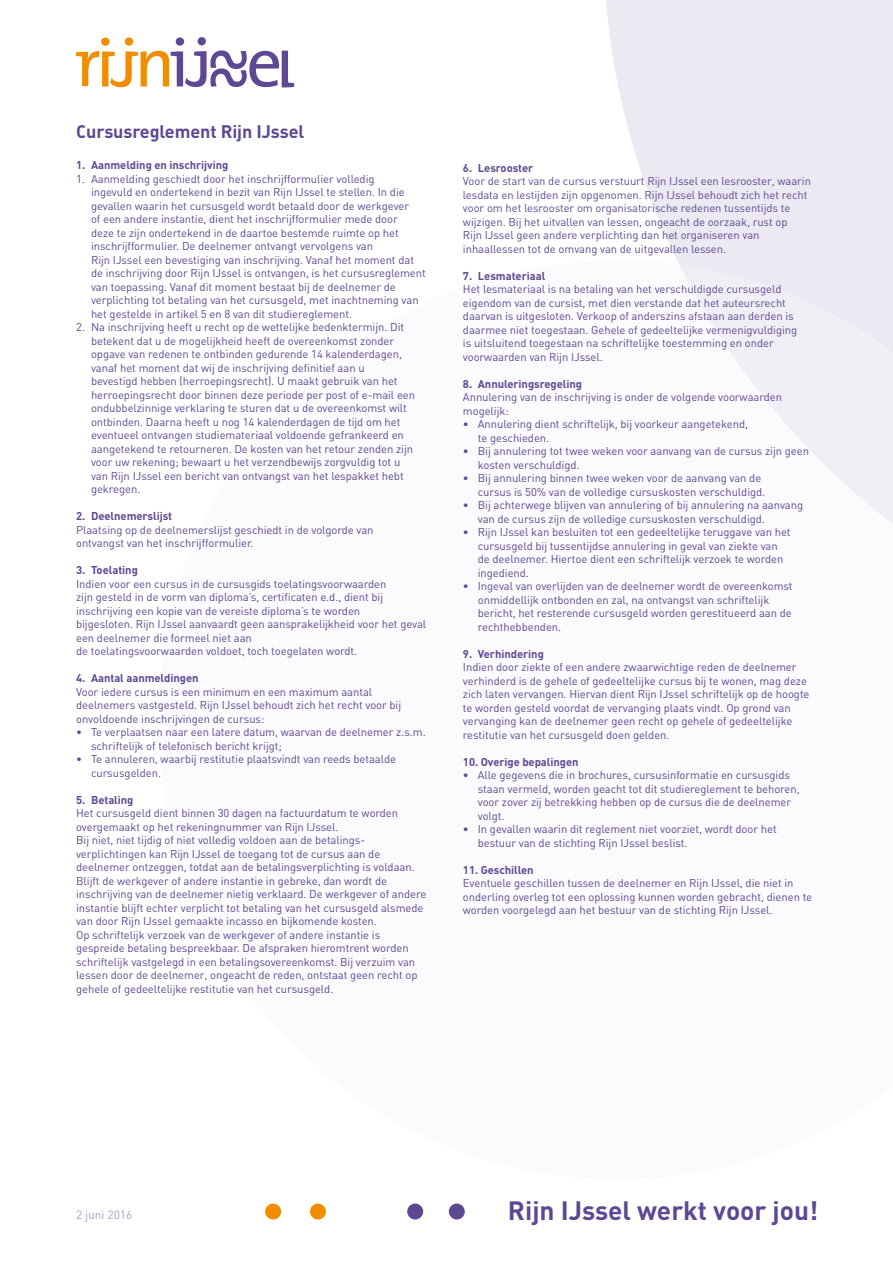
<style>
.page{position:relative;width:893px;height:1263px;background:#fff}
.page>*{position:absolute;margin:0;border:0;box-sizing:border-box;transform-origin:0 0}
.t1{font:700 26.25px "DIN";color:#5d4894}
.t2{font:700 18px "DIN";letter-spacing:-.005em;color:#5d4894}
.t3{font:12px "DIN";letter-spacing:-.005em;color:#ac9fc9}
.t4{font:11.25px/13.5px "DIN";letter-spacing:-.005em;color:#5d4894}
.t5{font:700 11.25px "DIN";letter-spacing:-.005em;color:#5d4894}
</style>
<div class="page">
<div style="left:449px;top:1203px;width:16px;height:16px;background:#5d4894;border-radius:50%"></div>
<div style="left:407px;top:1203px;width:16px;height:16px;background:#5d4894;border-radius:50%"></div>
<div style="left:310px;top:1203px;width:16px;height:16px;background:#f18e00;border-radius:50%"></div>
<div style="left:265px;top:1203px;width:16px;height:16px;background:#f18e00;border-radius:50%"></div>
<svg style="left:76px;top:37px;width:218px;height:51px"></svg>
<h2 class="t2" style="left:76px;top:120px;width:230px">Cursusreglement Rijn IJssel</h2>
<p class="t5" style="left:76px;top:158px;width:154px">1. Aanmelding en inschrijving</p>
<p class="t4" style="left:91px;top:171px;width:336px;text-indent:-15px">1. Aanmelding geschiedt door het inschrijfformulier volledig<br>ingevuld en ondertekend in bezit van Rijn IJssel te stellen. In die gevallen waarin het cursusgeld wordt betaald door de werkgever<br>of een andere instantie, dient het inschrijfformulier mede door<br>deze te zijn ondertekend in de daartoe bestemde ruimte op het inschrijfformulier. De deelnemer ontvangt vervolgens van<br>Rijn IJssel een bevestiging van inschrijving. Vanaf het moment dat de inschrijving door Rijn IJssel is ontvangen, is het cursusreglement van toepassing. Vanaf dit moment bestaat bij de deelnemer de verplichting tot betaling van het cursusgeld, met inachtneming van het gestelde in artikel 5 en 8 van dit studiereglement.</p>
<p class="t4" style="left:91px;top:320px;width:326px;text-indent:-15px">2. Na inschrijving heeft u recht op de wettelijke bedenktermijn. Dit betekent dat u de mogelijkheid heeft de overeenkomst zonder opgave van redenen te ontbinden gedurende 14 kalenderdagen, vanaf het moment dat wij de inschrijving definitief aan u<br>bevestigd hebben (herroepingsrecht). U maakt gebruik van het herroepingsrecht door binnen deze periode per post of e-mail een ondubbelzinnige verklaring te sturen dat u de overeenkomst wilt ontbinden. Daarna heeft u nog 14 kalenderdagen de tijd om het eventueel ontvangen studiemateriaal voldoende gefrankeerd en aangetekend te retourneren. De kosten van het retour zenden zijn voor uw rekening; bewaart u het verzendbewijs zorgvuldig tot u van Rijn IJssel een bericht van ontvangst van het lespakket hebt gekregen.</p>
<p class="t5" style="left:76px;top:509px;width:98px">2. Deelnemerslijst</p>
<p class="t4" style="left:76px;top:522px;width:299px">Plaatsing op de deelnemerslijst geschiedt in de volgorde van ontvangst van het inschrijfformulier.</p>
<p class="t5" style="left:76px;top:563px;width:63px">3. Toelating</p>
<p class="t4" style="left:76px;top:576px;width:352px">Indien voor een cursus in de cursusgids toelatingsvoorwaarden<br>zijn gesteld in de vorm van diploma’s, certificaten e.d., dient bij inschrijving een kopie van de vereiste diploma’s te worden<br>bijgesloten. Rijn IJssel aanvaardt geen aansprakelijkheid voor het geval een deelnemer die formeel niet aan<br>de toelatingsvoorwaarden voldoet, toch toegelaten wordt.</p>
<p class="t5" style="left:76px;top:671px;width:124px">4. Aantal aanmeldingen</p>
<p class="t4" style="left:76px;top:684px;width:327px">Voor iedere cursus is een minimum en een maximum aantal deelnemers vastgesteld. Rijn IJssel behoudt zich het recht voor bij onvoldoende inschrijvingen de cursus:</p>
<p class="t4" style="left:91px;top:725px;width:336px;text-indent:-15px">• Te verplaatsen naar een latere datum, waarvan de deelnemer z.s.m. schriftelijk of telefonisch bericht krijgt;</p>
<p class="t4" style="left:91px;top:752px;width:307px;text-indent:-15px">• Te annuleren, waarbij restitutie plaatsvindt van reeds betaalde cursusgelden.</p>
<p class="t5" style="left:76px;top:792px;width:59px">5. Betaling</p>
<p class="t4" style="left:76px;top:806px;width:352px">Het cursusgeld dient binnen 30 dagen na factuurdatum te worden overgemaakt op het rekeningnummer van Rijn IJssel.<br>Bij niet, niet tijdig of niet volledig voldoen aan de betalings&shy;verplichtingen kan Rijn IJssel de toegang tot de cursus aan de deelnemer ontzeggen, totdat aan de betalingsverplichting is voldaan.<br>Blijft de werkgever of andere instantie in gebreke, dan wordt de inschrijving van de deelnemer nietig verklaard. De werkgever of andere instantie blijft echter verplicht tot betaling van het cursusgeld alsmede van door Rijn IJssel gemaakte incasso en bijkomende kosten.<br>Op schriftelijk verzoek van de werkgever of andere instantie is gespreide betaling bespreekbaar. De afspraken hieromtrent worden schriftelijk vastgelegd in een betalingsovereenkomst. Bij verzuim van lessen door de deelnemer, ongeacht de reden, ontstaat geen recht op gehele of gedeeltelijke restitutie van het cursusgeld.</p>
<p class="t5" style="left:463px;top:160px;width:72px">6. Lesrooster</p>
<p class="t4" style="left:463px;top:174px;width:350px">Voor de start van de cursus verstuurt Rijn IJssel een lesrooster, waarin lesdata en lestijden zijn opgenomen. Rijn IJssel behoudt zich het recht voor om het lesrooster om organisatorische redenen tussentijds te wijzigen. Bij het uitvallen van lessen, ongeacht de oorzaak, rust op<br>Rijn IJssel geen andere verplichting dan het organiseren van inhaallessen tot de omvang van de uitgevallen lessen.</p>
<p class="t5" style="left:463px;top:268px;width:84px">7. Lesmateriaal</p>
<p class="t4" style="left:463px;top:282px;width:336px">Het lesmateriaal is na betaling van het verschuldigde cursusgeld eigendom van de cursist, met dien verstande dat het auteursrecht daarvan is uitgesloten. Verkoop of anderszins afstaan aan derden is daarmee niet toegestaan. Gehele of gedeeltelijke vermenigvuldiging is uitsluitend toegestaan na schriftelijke toestemming en onder voorwaarden van Rijn IJssel.</p>
<p class="t5" style="left:463px;top:376px;width:121px">8. Annuleringsregeling</p>
<p class="t4" style="left:463px;top:390px;width:321px">Annulering van de inschrijving is onder de volgende voorwaarden mogelijk:</p>
<p class="t4" style="left:478px;top:417px;width:272px;text-indent:-15px">• Annulering dient schriftelijk, bij voorkeur aangetekend, te geschieden.</p>
<p class="t4" style="left:478px;top:444px;width:333px;text-indent:-15px">• Bij annulering tot twee weken voor aanvang van de cursus zijn geen kosten verschuldigd.</p>
<p class="t4" style="left:478px;top:471px;width:289px;text-indent:-15px">• Bij annulering binnen twee weken voor de aanvang van de cursus is 50% van de volledige cursuskosten verschuldigd.</p>
<p class="t4" style="left:478px;top:498px;width:327px;text-indent:-15px">• Bij achterwege blijven van annulering of bij annulering na aanvang van de cursus zijn de volledige cursuskosten verschuldigd.</p>
<p class="t4" style="left:478px;top:525px;width:314px;text-indent:-15px">• Rijn IJssel kan besluiten tot een gedeeltelijke teruggave van het cursusgeld bij tussentijdse annulering in geval van ziekte van de deelnemer. Hiertoe dient een schriftelijk verzoek te worden ingediend.</p>
<p class="t4" style="left:478px;top:579px;width:316px;text-indent:-15px">• Ingeval van overlijden van de deelnemer wordt de overeenkomst onmiddellijk ontbonden en zal, na ontvangst van schriftelijk bericht, het resterende cursusgeld worden gerestitueerd aan de rechthebbenden.</p>
<p class="t5" style="left:463px;top:646px;width:82px">9. Verhindering</p>
<p class="t4" style="left:463px;top:660px;width:348px">Indien door ziekte of een andere zwaarwichtige reden de deelnemer verhinderd is de gehele of gedeeltelijke cursus bij te wonen, mag deze zich laten vervangen. Hiervan dient Rijn IJssel schriftelijk op de hoogte te worden gesteld voordat de vervanging plaats vindt. Op grond van vervanging kan de deelnemer geen recht op gehele of gedeeltelijke restitutie van het cursusgeld doen gelden.</p>
<p class="t5" style="left:463px;top:754px;width:117px">10. Overige bepalingen</p>
<p class="t4" style="left:478px;top:768px;width:323px;text-indent:-15px">• Alle gegevens die in brochures, cursusinformatie en cursusgids staan vermeld, worden geacht tot dit studiereglement te behoren, voor zover zij betrekking hebben op de cursus die de deelnemer volgt.</p>
<p class="t4" style="left:478px;top:822px;width:300px;text-indent:-15px">• In gevallen waarin dit reglement niet voorziet, wordt door het bestuur van de stichting Rijn IJssel beslist.</p>
<p class="t5" style="left:463px;top:862px;width:72px">11. Geschillen</p>
<p class="t4" style="left:463px;top:876px;width:351px">Eventuele geschillen tussen de deelnemer en Rijn IJssel, die niet in onderling overleg tot een oplossing kunnen worden gebracht, dienen te worden voorgelegd aan het bestuur van de stichting Rijn IJssel.</p>
<p class="t3" style="left:76px;top:1207px;width:58px">2 juni 2016</p>
<h1 class="t1" style="left:508px;top:1194px;width:312px">Rijn IJssel werkt voor jou!</h1>
</div>
